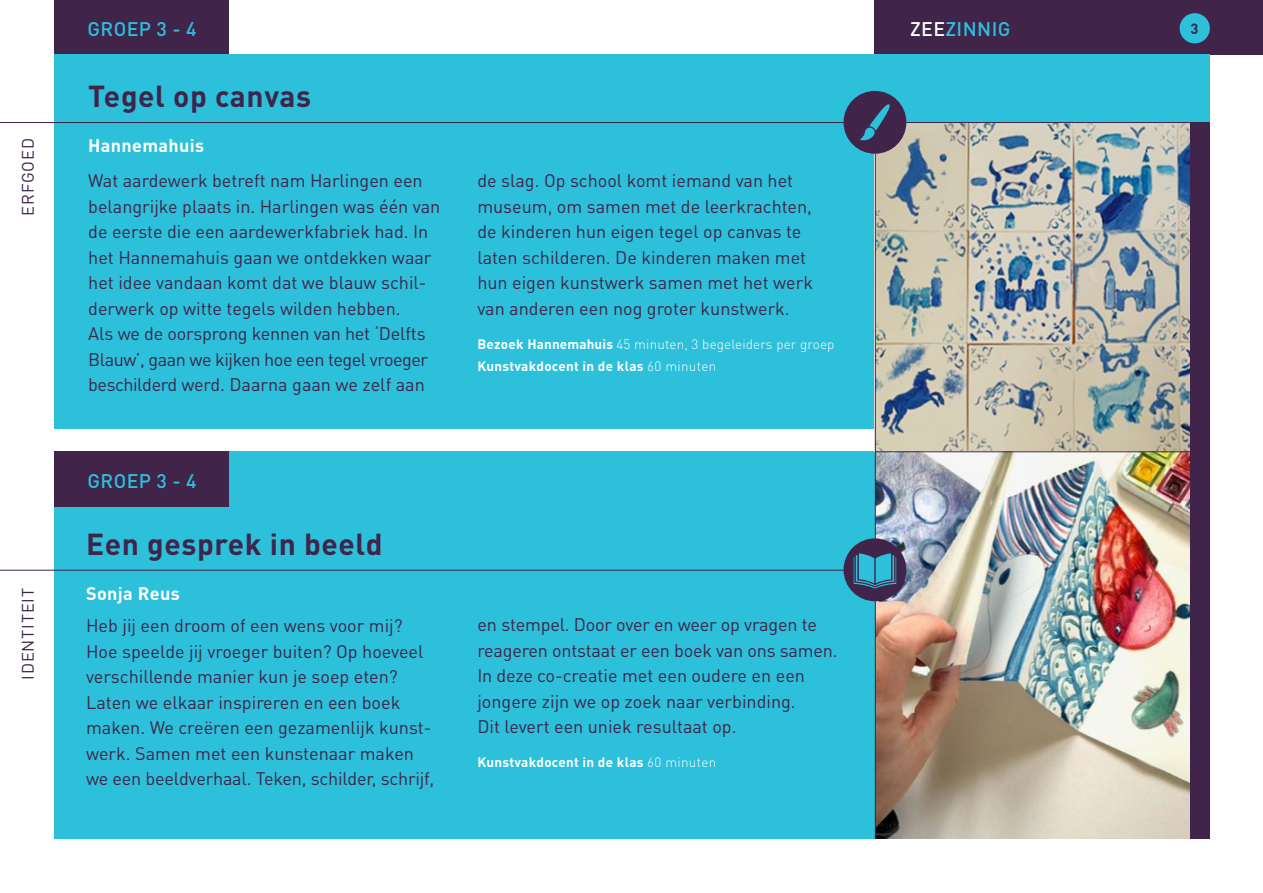
<style>
.page{position:relative;width:1263px;height:893px;background:#fff}
.page>*{position:absolute;margin:0;border:0;box-sizing:border-box;transform-origin:0 0}
.t1{font:700 30px "DINOT";letter-spacing:.02em;color:#40244a}
.t2{font:500 19.5px "DINOT";letter-spacing:.02em;color:#2cc0db}
.t3{font:18px/25.5px "DINOT";color:#40244a}
.t4{font:700 18px "DINOT";letter-spacing:.02em;color:#fff}
.t5{font:16.5px "DINOT";letter-spacing:.05em;color:#40244a}
.t6{font:700 14.7px "DINOT";color:#40244a}
.t7{font:700 13.5px/22px "DINOT";letter-spacing:.02em;color:#fff}
.s1{color:#fff}
.s2{font-weight:300}
</style>
<div class="page">
<div style="left:54px;top:0;width:174px;height:55px;background:#40244a"></div>
<div style="left:875px;top:0;width:388px;height:54px;background:#40244a"></div>
<div style="left:54px;top:452px;width:1155px;height:387px;background:#2cc0db"></div>
<div style="left:54px;top:54px;width:1156px;height:374px;background:#2cc0db"></div>
<img style="left:876px;top:123px;width:314px;height:328px">
<div style="left:1179px;top:13px;width:31px;height:30px;background:#2cc0db;border-radius:50%"></div>
<hr style="left:0;top:122px;width:1209px;height:1px;background:#40244a">
<img style="left:876px;top:452px;width:314px;height:387px">
<div style="left:54px;top:452px;width:174px;height:55px;background:#40244a"></div>
<hr style="left:875px;top:143px;width:1px;height:696px;background:#40244a">
<hr style="left:0;top:570px;width:884px;height:1px;background:#40244a">
<hr style="left:875px;top:451px;width:332px;height:1px;background:#40244a">
<div style="left:1190px;top:123px;width:20px;height:716px;background:#40244a"></div>
<div style="left:843px;top:91px;width:63px;height:63px;background:#40244a;border-radius:50%"></div>
<svg style="left:860px;top:104px;width:30px;height:36px"></svg>
<div style="left:843px;top:538px;width:63px;height:63px;background:#40244a;border-radius:50%"></div>
<svg style="left:854px;top:553px;width:42px;height:35px"></svg>
<p class="t5" style="left:17px;top:216px;width:79px;rotate:-90deg">ERFGOED</p>
<p class="t5" style="left:17px;top:680px;width:93px;rotate:-90deg">IDENTITEIT</p>
<p class="t2" style="left:88px;top:16px;width:111px">GROEP 3 - 4</p>
<p class="t2" style="left:910px;top:16px;width:102px"><span class="s1">ZEE</span>ZINNIG</p>
<h1 class="t1" style="left:88px;top:75px;width:224px">Tegel op canvas</h1>
<p class="t4" style="left:88px;top:133px;width:117px">Hannemahuis</p>
<p class="t3" style="left:88px;top:167px;width:354px">Wat aardewerk betreft nam Harlingen een belangrijke plaats in. Harlingen was één van de eerste die een aardewerkfabriek had. In het Hannemahuis gaan we ontdekken waar het idee vandaan komt dat we blauw schil&shy;derwerk op witte tegels wilden hebben.<br>Als we de oorsprong kennen van het ‘Delfts Blauw’, gaan we kijken hoe een tegel vroeger beschilderd werd. Daarna gaan we zelf aan</p>
<p class="t3" style="left:477px;top:167px;width:337px">de slag. Op school komt iemand van het museum, om samen met de leerkrachten, de kinderen hun eigen tegel op canvas te laten schilderen. De kinderen maken met hun eigen kunstwerk samen met het werk van anderen een nog groter kunstwerk.</p>
<p class="t7" style="left:477px;top:332px;width:359px">Bezoek Hannemahuis <span class="s2">45 minuten, 3 begeleiders per groep<br></span>Kunstvakdocent in de klas <span class="s2">60 minuten</span></p>
<p class="t2" style="left:88px;top:468px;width:111px">GROEP 3 - 4</p>
<h1 class="t1" style="left:86px;top:523px;width:298px">Een gesprek in beeld</h1>
<p class="t4" style="left:86px;top:581px;width:95px">Sonja Reus</p>
<p class="t3" style="left:86px;top:612px;width:350px">Heb jij een droom of een wens voor mij?<br>Hoe speelde jij vroeger buiten? Op hoeveel verschillende manier kun je soep eten?<br>Laten we elkaar inspireren en een boek maken. We creëren een gezamenlijk kunst&shy;werk. Samen met een kunstenaar maken we een beeldverhaal. Teken, schilder, schrijf,</p>
<p class="t3" style="left:477px;top:611px;width:362px">en stempel. Door over en weer op vragen te reageren ontstaat er een boek van ons samen.<br>In deze co-creatie met een oudere en een jongere zijn we op zoek naar verbinding.<br>Dit levert een uniek resultaat op.</p>
<p class="t7" style="left:477px;top:751px;width:240px">Kunstvakdocent in de klas <span class="s2">60 minuten</span></p>
<p class="t6" style="left:1190px;top:19px;width:9px">3</p>
</div>
